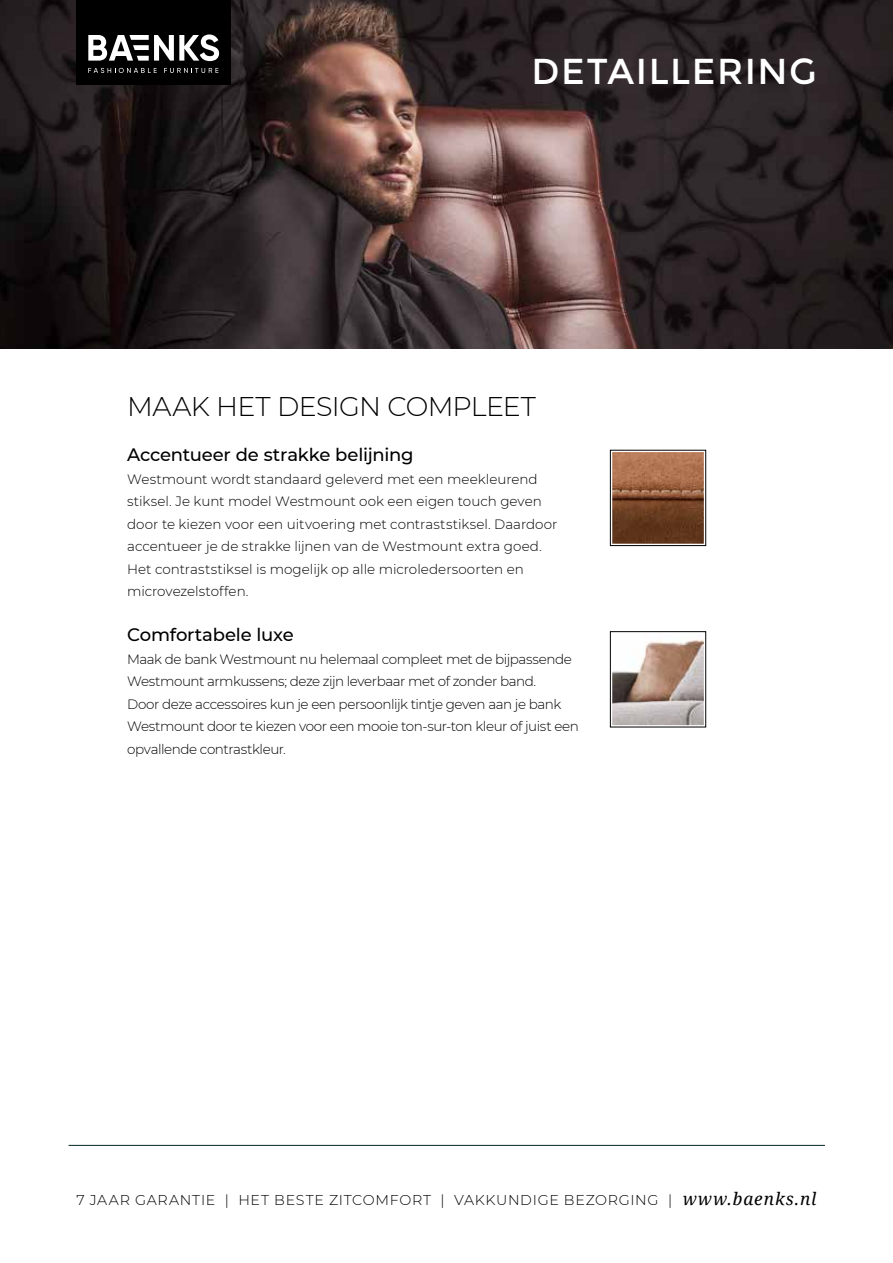
<style>
.page{position:relative;width:893px;height:1263px;background:#fff}
.page>*{position:absolute;margin:0;border:0;box-sizing:border-box;transform-origin:0 0}
.t1{font:36px "Montserrat";letter-spacing:.04em;color:#fff}
.t2{font:300 27px "Montserrat";letter-spacing:-.025em;color:#000}
.t3{font:500 18px "Montserrat";letter-spacing:-.01em;color:#000}
.t4{font:300 14.25px "Montserrat";letter-spacing:.05em;color:#000}
.t5{font:300 13.5px/22.5px "Montserrat";letter-spacing:-.015em;color:#000}
.s1{font-family:"Noto Serif";font-weight:400;font-style:italic;font-size:17.25px}
</style>
<div class="page">
<hr style="left:69px;top:1145px;width:756px;height:1px;background:#002923">
<img style="left:0;top:0;width:893px;height:349px">
<svg style="left:609px;top:449px;width:98px;height:98px;background:#8b5f45"></svg>
<svg style="left:609px;top:631px;width:98px;height:97px"></svg>
<div style="left:77px;top:0;width:154px;height:85px;background:#000"></div>
<svg style="left:88px;top:34px;width:131px;height:39px"></svg>
<h1 class="t1" style="left:532px;top:51px;width:286px">DETAILLERING</h1>
<h2 class="t2" style="left:127px;top:388px;width:410px">MAAK HET DESIGN COMPLEET</h2>
<h3 class="t3" style="left:127px;top:442px;width:288px">Accentueer de strakke belijning</h3>
<p class="t5" style="left:127px;top:467px;width:432px">Westmount wordt standaard geleverd met een meekleurend stiksel. Je kunt model Westmount ook een eigen touch geven door te kiezen voor een uitvoering met contraststiksel. Daardoor accentueer je de strakke lijnen van de Westmount extra goed.<br>Het contraststiksel is mogelijk op alle microledersoorten en microvezelstoffen.</p>
<h3 class="t3" style="left:127px;top:622px;width:168px">Comfortabele luxe</h3>
<p class="t5" style="left:127px;top:647px;width:453px">Maak de bank Westmount nu helemaal compleet met de bijpassende Westmount armkussens; deze zijn leverbaar met of zonder band.<br>Door deze accessoires kun je een persoonlijk tintje geven aan je bank Westmount door te kiezen voor een mooie ton-sur-ton kleur of juist een opvallende contrastkleur.</p>
<p class="t4" style="left:76px;top:1190px;width:741px">7 JAAR GARANTIE | HET BESTE ZITCOMFORT | VAKKUNDIGE BEZORGING | <span class="s1">www.baenks.nl</span></p>
</div>
